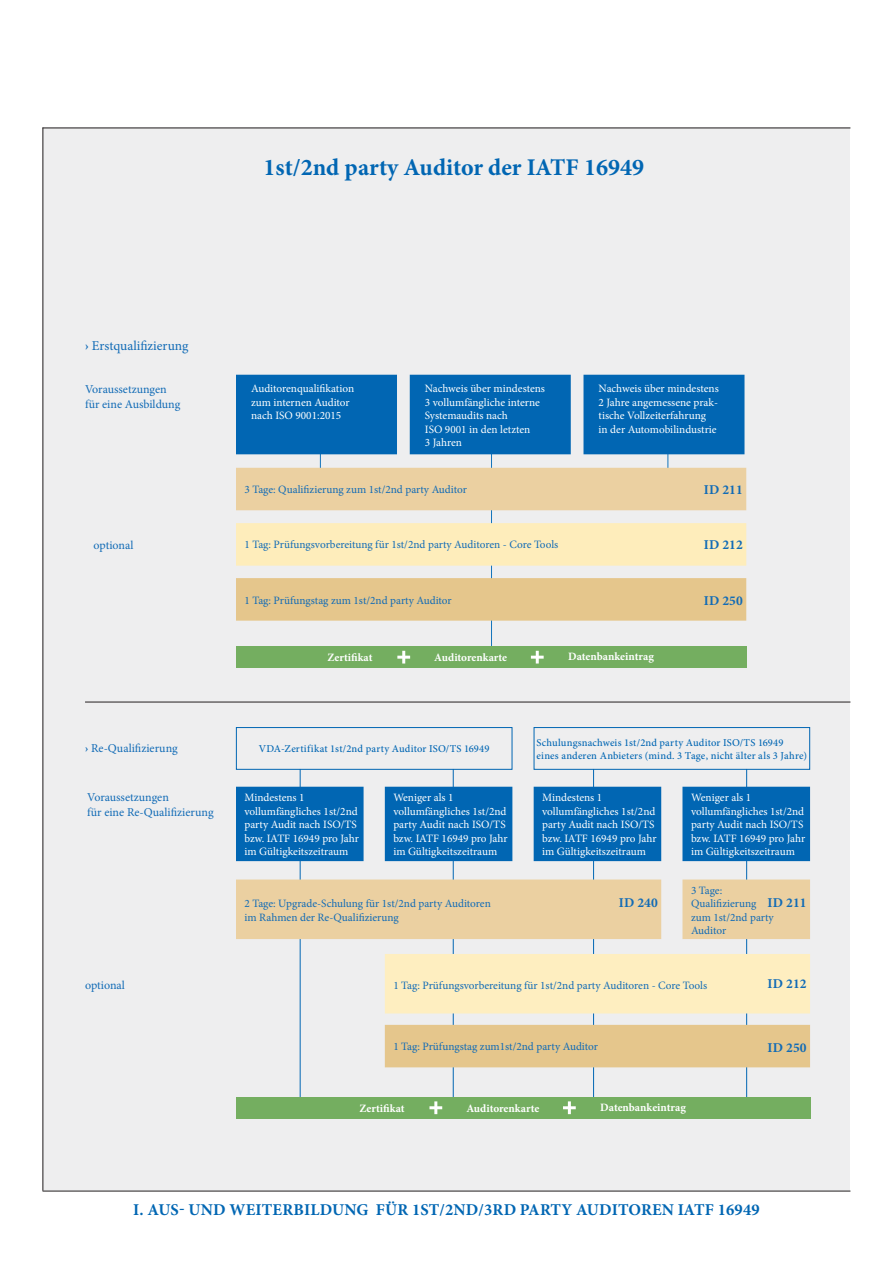
<style>
.page{position:relative;width:893px;height:1263px;background:#fff}
.page>*{position:absolute;margin:0;border:0;box-sizing:border-box;transform-origin:0 0}
.t1{font:700 24px "Minion Pro";color:#0166b3}
.t2{font:700 16.5px "Minion Pro";letter-spacing:.01em;color:#0166b3}
.t3{font:700 13.5px "Minion Pro";letter-spacing:.01em;color:#116bb6}
.t4{font:13.5px "Minion Pro";color:#116bb6}
.t5{font:12px/15px "Minion Pro";color:#116bb6}
.t6{font:11.25px/13.5px "Minion Pro";color:#fff}
.t7{font:11.25px/13.5px "Minion Pro";color:#116bb6}
.t8{font:700 11.25px "Minion Pro";letter-spacing:-.005em;color:#fff}
.t9{font:500 10.5px/13.2px "Minion Pro";letter-spacing:.015em;color:#0166b3}
.s1{font-weight:700}
</style>
<div class="page">
<div style="left:43px;top:128px;width:807px;height:1063px;background:#eeeeef"></div>
<hr style="left:43px;top:1191px;width:807px;height:1px;background:#231f20">
<hr style="left:43px;top:128px;width:807px;height:1px;background:#231f20">
<hr style="left:43px;top:128px;width:1px;height:1063px;background:#231f20">
<hr style="left:453px;top:769px;width:1px;height:332px;background:#0166b3">
<hr style="left:300px;top:769px;width:1px;height:332px;background:#0166b3">
<hr style="left:593px;top:769px;width:1px;height:332px;background:#0166b3">
<hr style="left:746px;top:769px;width:1px;height:332px;background:#0166b3">
<div style="left:385px;top:1025px;width:425px;height:42px;background:#e5c68c"></div>
<div style="left:236px;top:1097px;width:574px;height:21px;background:#74ae60"></div>
<hr style="left:667px;top:440px;width:1px;height:40px;background:#1374bb">
<hr style="left:491px;top:440px;width:1px;height:40px;background:#1374bb">
<hr style="left:491px;top:503px;width:1px;height:40px;background:#1374bb">
<hr style="left:491px;top:559px;width:1px;height:40px;background:#1374bb">
<hr style="left:491px;top:609px;width:1px;height:41px;background:#1374bb">
<hr style="left:320px;top:440px;width:1px;height:40px;background:#1374bb">
<hr style="left:85px;top:702px;width:765px;height:1px;background:#231f20">
<div style="left:236px;top:523px;width:510px;height:43px;background:#feedbb"></div>
<div style="left:236px;top:375px;width:161px;height:79px;background:#0166b3"></div>
<div style="left:236px;top:787px;width:128px;height:74px;background:#0166b3"></div>
<div style="left:385px;top:787px;width:127px;height:74px;background:#0166b3"></div>
<div style="left:534px;top:787px;width:127px;height:74px;background:#0166b3"></div>
<div style="left:682px;top:787px;width:128px;height:74px;background:#0166b3"></div>
<div style="left:410px;top:375px;width:161px;height:79px;background:#0166b3"></div>
<div style="left:583px;top:375px;width:161px;height:79px;background:#0166b3"></div>
<div style="left:236px;top:468px;width:510px;height:42px;background:#ebd0a1"></div>
<div style="left:236px;top:879px;width:425px;height:60px;background:#ebd0a1"></div>
<div style="left:682px;top:879px;width:128px;height:60px;background:#ebd0a1"></div>
<div style="left:236px;top:578px;width:510px;height:43px;background:#e5c68c"></div>
<div style="left:236px;top:646px;width:510px;height:22px;background:#74ae60"></div>
<div style="left:385px;top:954px;width:425px;height:59px;background:#feeec0"></div>
<div style="left:236px;top:727px;width:276px;height:43px;border:1px solid #0166b3"></div>
<div style="left:534px;top:727px;width:276px;height:43px;border:1px solid #0166b3"></div>
<svg style="left:429px;top:1101px;width:13px;height:13px"></svg>
<svg style="left:563px;top:1101px;width:13px;height:13px"></svg>
<svg style="left:397px;top:651px;width:13px;height:12px"></svg>
<svg style="left:531px;top:651px;width:13px;height:12px"></svg>
<h1 class="t1" style="left:264px;top:150px;width:382px">1st/2nd party Auditor der IATF 16949</h1>
<p class="t4" style="left:85px;top:337px;width:105px"><span class="s1">›</span> Erstqualifizierung</p>
<p class="t5" style="left:85px;top:382px;width:97px">Voraussetzungen für eine Ausbildung</p>
<p class="t6" style="left:425px;top:382px;width:122px">Nachweis über mindestens<br>3 vollumfängliche interne<br>Systemaudits nach<br>ISO 9001 in den letzten<br>3 Jahren</p>
<p class="t6" style="left:599px;top:382px;width:122px">Nachweis über mindestens<br>2 Jahre angemessene prak&shy;tische Vollzeiterfahrung<br>in der Automobilindustrie</p>
<p class="t7" style="left:244px;top:483px;width:224px">3 Tage: Qualifizierung zum 1st/2nd party Auditor</p>
<p class="t6" style="left:251px;top:382px;width:105px">Auditorenqualifikation zum internen Auditor nach ISO 9001:2015</p>
<p class="t3" style="left:704px;top:480px;width:41px">ID 211</p>
<p class="t5" style="left:94px;top:537px;width:41px">optional</p>
<p class="t7" style="left:244px;top:538px;width:315px">1 Tag: Prüfungsvorbereitung für 1st/2nd party Auditoren - Core Tools</p>
<p class="t3" style="left:704px;top:535px;width:41px">ID 212</p>
<p class="t7" style="left:244px;top:593px;width:209px">1 Tag: Prüfungstag zum 1st/2nd party Auditor</p>
<p class="t3" style="left:704px;top:591px;width:41px">ID 250</p>
<p class="t8" style="left:327px;top:649px;width:47px">Zertifikat</p>
<p class="t8" style="left:434px;top:649px;width:74px">Auditorenkarte</p>
<p class="t8" style="left:568px;top:649px;width:87px">Datenbankeintrag</p>
<p class="t5" style="left:85px;top:740px;width:94px"><span class="s1">›</span> Re-Qualifizierung</p>
<p class="t9" style="left:259px;top:742px;width:232px">VDA-Zertifikat 1st/2nd party Auditor ISO/TS 16949</p>
<p class="t9" style="left:536px;top:736px;width:272px">Schulungsnachweis 1st/2nd party Auditor ISO/TS 16949 eines anderen Anbieters (mind. 3 Tage, nicht älter als 3 Jahre)</p>
<p class="t5" style="left:87px;top:789px;width:128px">Voraussetzungen<br>für eine Re-Qualifizierung</p>
<p class="t6" style="left:244px;top:791px;width:116px">Mindestens 1 vollumfängliches 1st/2nd party Audit nach ISO/TS bzw. IATF 16949 pro Jahr im Gültigkeitszeitraum</p>
<p class="t6" style="left:393px;top:791px;width:116px">Weniger als 1 vollumfängliches 1st/2nd party Audit nach ISO/TS bzw. IATF 16949 pro Jahr im Gültigkeitszeitraum</p>
<p class="t6" style="left:542px;top:791px;width:116px">Mindestens 1 vollumfängliches 1st/2nd party Audit nach ISO/TS bzw. IATF 16949 pro Jahr im Gültigkeitszeitraum</p>
<p class="t6" style="left:691px;top:791px;width:116px">Weniger als 1 vollumfängliches 1st/2nd party Audit nach ISO/TS bzw. IATF 16949 pro Jahr im Gültigkeitszeitraum</p>
<p class="t7" style="left:244px;top:897px;width:248px">2 Tage: Upgrade-Schulung für 1st/2nd party Auditoren im Rahmen der Re-Qualifizierung</p>
<p class="t7" style="left:691px;top:883px;width:84px">3 Tage:<br>Qualifizierung zum 1st/2nd party<br>Auditor</p>
<p class="t3" style="left:619px;top:893px;width:41px">ID 240</p>
<p class="t3" style="left:768px;top:893px;width:41px">ID 211</p>
<p class="t5" style="left:85px;top:978px;width:41px">optional</p>
<p class="t7" style="left:393px;top:978px;width:315px">1 Tag: Prüfungsvorbereitung für 1st/2nd party Auditoren - Core Tools</p>
<p class="t3" style="left:768px;top:974px;width:41px">ID 212</p>
<p class="t7" style="left:393px;top:1040px;width:206px">1 Tag: Prüfungstag zum1st/2nd party Auditor</p>
<p class="t3" style="left:768px;top:1038px;width:41px">ID 250</p>
<p class="t8" style="left:359px;top:1100px;width:47px">Zertifikat</p>
<p class="t8" style="left:466px;top:1100px;width:74px">Auditorenkarte</p>
<p class="t8" style="left:600px;top:1099px;width:87px">Datenbankeintrag</p>
<h2 class="t2" style="left:133px;top:1198px;width:628px">I. AUS- UND WEITERBILDUNG FÜR 1ST/2ND/3RD PARTY AUDITOREN IATF 16949</h2>
</div>
